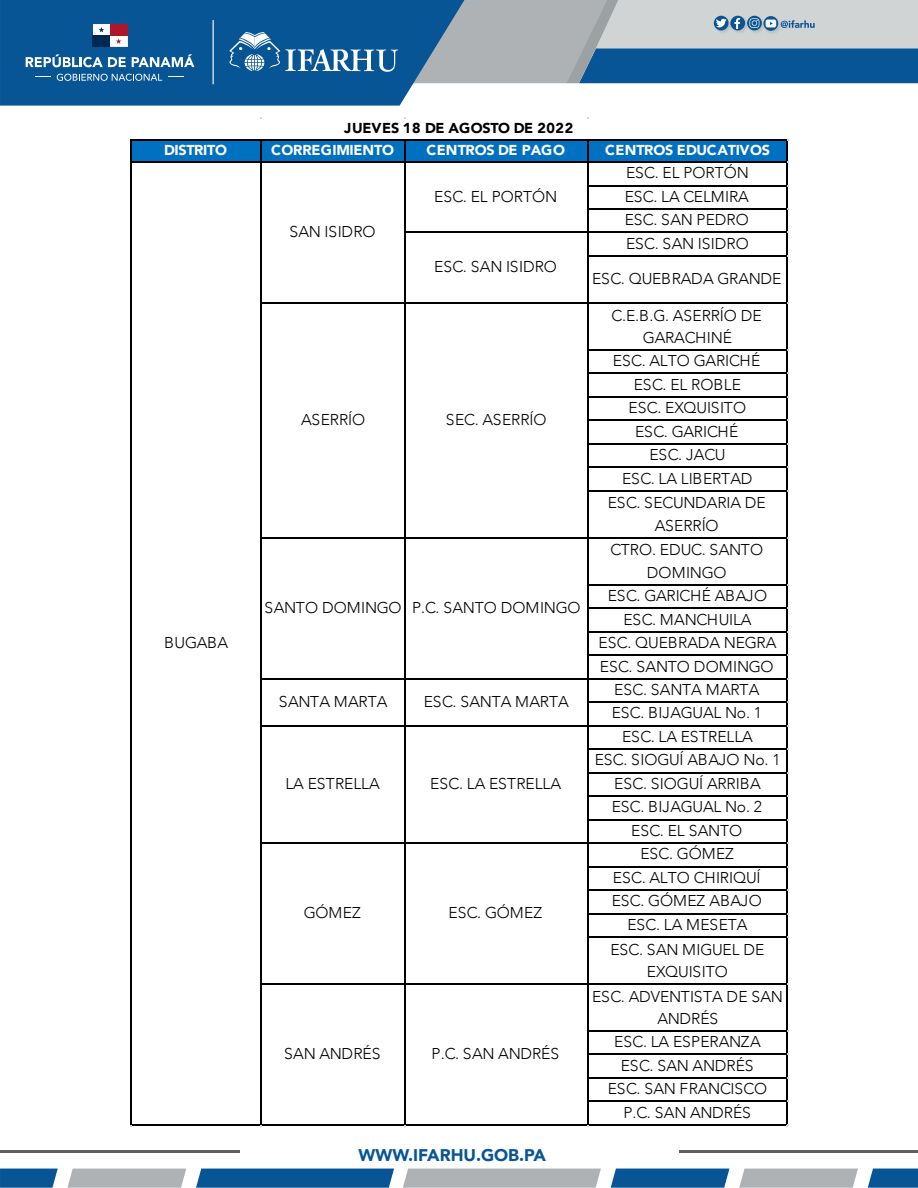
<style>
.page{position:relative;width:918px;height:1188px;background:#fff}
.page>*{position:absolute;margin:0;border:0;box-sizing:border-box;transform-origin:0 0}
.t1{font:900 16.95px "Avenir";color:#075594}
.t2{font:300 15.6px/23.5px "Avenir";letter-spacing:-.01em;color:#000;text-align:center}
.t3{font:900 14.4px "Avenir";letter-spacing:-.015em;color:#fff}
.t4{font:900 14.4px "Avenir";letter-spacing:.005em;color:#000}
</style>
<div class="page">
<hr style="left:0;top:1150px;width:918px;height:3px;background:#606060">
<svg style="left:403px;top:1169px;width:198px;height:19px;background:#b1b5b8"></svg>
<svg style="left:611px;top:1169px;width:118px;height:19px;background:#145e99"></svg>
<svg style="left:739px;top:1169px;width:119px;height:19px;background:#b2b6b9"></svg>
<svg style="left:868px;top:1169px;width:50px;height:19px"></svg>
<svg style="left:196px;top:1169px;width:198px;height:19px;background:#115c98"></svg>
<svg style="left:67px;top:1169px;width:119px;height:19px;background:#b2b6b9"></svg>
<svg style="left:0;top:1169px;width:58px;height:19px"></svg>
<svg style="left:0;top:0;width:464px;height:106px;background:#155e9a"></svg>
<div style="left:240px;top:1120px;width:438px;height:39px;background:#fff"></div>
<svg style="left:26px;top:54px;width:100px;height:13px"></svg>
<svg style="left:132px;top:54px;width:62px;height:13px"></svg>
<svg style="left:35px;top:76px;width:16px;height:1px"></svg>
<svg style="left:168px;top:76px;width:16px;height:1px"></svg>
<svg style="left:57px;top:74px;width:105px;height:7px"></svg>
<svg style="left:93px;top:24px;width:34px;height:23px"></svg>
<hr style="left:213px;top:20px;width:1px;height:64px;background:#fff">
<svg style="left:229px;top:0;width:689px;height:83px;background:#668eae"></svg>
<div style="left:130px;top:139px;width:658px;height:24px;background:#0070c0"></div>
<hr style="left:132px;top:139px;width:656px;height:1px;background:#000">
<hr style="left:132px;top:161px;width:656px;height:2px;background:#000">
<hr style="left:588px;top:185px;width:200px;height:1px;background:#000">
<hr style="left:588px;top:208px;width:200px;height:2px;background:#000">
<hr style="left:406px;top:232px;width:382px;height:1px;background:#000">
<hr style="left:588px;top:255px;width:200px;height:2px;background:#000">
<hr style="left:262px;top:302px;width:526px;height:2px;background:#000">
<hr style="left:588px;top:349px;width:200px;height:2px;background:#000">
<hr style="left:588px;top:373px;width:200px;height:1px;background:#000">
<hr style="left:588px;top:396px;width:200px;height:2px;background:#000">
<hr style="left:588px;top:420px;width:200px;height:1px;background:#000">
<hr style="left:588px;top:443px;width:200px;height:1px;background:#000">
<hr style="left:588px;top:467px;width:200px;height:1px;background:#000">
<hr style="left:588px;top:490px;width:200px;height:1px;background:#000">
<hr style="left:262px;top:537px;width:526px;height:1px;background:#000">
<hr style="left:588px;top:584px;width:200px;height:1px;background:#000">
<hr style="left:588px;top:608px;width:200px;height:1px;background:#000">
<hr style="left:588px;top:631px;width:200px;height:1px;background:#000">
<hr style="left:588px;top:655px;width:200px;height:1px;background:#000">
<hr style="left:262px;top:678px;width:526px;height:1px;background:#000">
<hr style="left:588px;top:702px;width:200px;height:1px;background:#000">
<hr style="left:262px;top:725px;width:526px;height:1px;background:#000">
<hr style="left:588px;top:749px;width:200px;height:1px;background:#000">
<hr style="left:588px;top:772px;width:200px;height:1px;background:#000">
<hr style="left:588px;top:795px;width:200px;height:2px;background:#000">
<hr style="left:588px;top:819px;width:200px;height:1px;background:#000">
<hr style="left:262px;top:842px;width:526px;height:2px;background:#000">
<hr style="left:588px;top:866px;width:200px;height:1px;background:#000">
<hr style="left:588px;top:889px;width:200px;height:2px;background:#000">
<hr style="left:588px;top:913px;width:200px;height:1px;background:#000">
<hr style="left:588px;top:936px;width:200px;height:2px;background:#000">
<hr style="left:262px;top:983px;width:526px;height:2px;background:#000">
<hr style="left:588px;top:1030px;width:200px;height:2px;background:#000">
<hr style="left:588px;top:1054px;width:200px;height:1px;background:#000">
<hr style="left:588px;top:1077px;width:200px;height:2px;background:#000">
<hr style="left:588px;top:1101px;width:200px;height:1px;background:#000">
<hr style="left:130px;top:139px;width:2px;height:987px;background:#000">
<hr style="left:261px;top:140px;width:1px;height:986px;background:#000">
<hr style="left:404px;top:140px;width:2px;height:986px;background:#000">
<hr style="left:587px;top:140px;width:1px;height:986px;background:#000">
<hr style="left:132px;top:1124px;width:656px;height:2px;background:#000">
<hr style="left:787px;top:140px;width:1px;height:986px;background:#000">
<p class="t4" style="left:344px;top:115px;width:231px">JUEVES 18 DE AGOSTO DE 2022</p>
<p class="t3" style="left:164px;top:137px;width:64px">DISTRITO</p>
<p class="t3" style="left:271px;top:137px;width:124px">CORREGIMIENTO</p>
<p class="t3" style="left:426px;top:137px;width:140px">CENTROS DE PAGO</p>
<p class="t3" style="left:605px;top:137px;width:166px">CENTROS EDUCATIVOS</p>
<p class="t2" style="left:625px;top:161px;width:126px;text-align:justify">ESC. EL PORTÓN ESC. LA CELMIRA ESC. SAN PEDRO ESC. SAN ISIDRO</p>
<p class="t2" style="left:592px;top:267px;width:191px">ESC. QUEBRADA GRANDE</p>
<p class="t2" style="left:608px;top:303px;width:160px">C.E.B.G. ASERRÍO DE<br>GARACHINÉ<br>ESC. ALTO GARICHÉ<br>ESC. EL ROBLE<br>ESC. EXQUISITO<br>ESC. GARICHÉ<br>ESC. JACU<br>ESC. LA LIBERTAD<br>ESC. SECUNDARIA DE</p>
<p class="t2" style="left:610px;top:513px;width:154px;line-height:24.8px">ASERRÍO<br>CTRO. EDUC. SANTO</p>
<p class="t2" style="left:595px;top:560px;width:187px">DOMINGO<br>ESC. GARICHÉ ABAJO<br>ESC. MANCHUILA<br>ESC. QUEBRADA NEGRA<br>ESC. SANTO DOMINGO<br>ESC. SANTA MARTA<br>ESC. BIJAGUAL No. 1<br>ESC. LA ESTRELLA<br>ESC. SIOGUÍ ABAJO No. 1<br>ESC. SIOGUÍ ARRIBA<br>ESC. BIJAGUAL No. 2<br>ESC. EL SANTO<br>ESC. GÓMEZ<br>ESC. ALTO CHIRIQUÍ<br>ESC. GÓMEZ ABAJO<br>ESC. LA MESETA<br>ESC. SAN MIGUEL DE</p>
<p class="t2" style="left:592px;top:959px;width:193px;line-height:24.8px">EXQUISITO<br>ESC. ADVENTISTA DE SAN</p>
<p class="t2" style="left:608px;top:1007px;width:161px">ANDRÉS<br>ESC. LA ESPERANZA<br>ESC. SAN ANDRÉS<br>ESC. SAN FRANCISCO<br>P.C. SAN ANDRÉS</p>
<p class="t2" style="left:434px;top:185px;width:125px">ESC. EL PORTÓN</p>
<p class="t2" style="left:289px;top:220px;width:88px">SAN ISIDRO</p>
<p class="t2" style="left:434px;top:255px;width:124px">ESC. SAN ISIDRO</p>
<p class="t2" style="left:301px;top:408px;width:65px">ASERRÍO</p>
<p class="t2" style="left:446px;top:408px;width:102px">SEC. ASERRÍO</p>
<p class="t2" style="left:265px;top:596px;width:317px">SANTO DOMINGO P.C. SANTO DOMINGO</p>
<p class="t2" style="left:164px;top:631px;width:66px">BUGABA</p>
<p class="t2" style="left:279px;top:690px;width:110px">SANTA MARTA</p>
<p class="t2" style="left:424px;top:690px;width:147px">ESC. SANTA MARTA</p>
<p class="t2" style="left:285px;top:772px;width:96px">LA ESTRELLA</p>
<p class="t2" style="left:430px;top:772px;width:132px">ESC. LA ESTRELLA</p>
<p class="t2" style="left:304px;top:901px;width:59px">GÓMEZ</p>
<p class="t2" style="left:449px;top:901px;width:95px">ESC. GÓMEZ</p>
<p class="t2" style="left:284px;top:1042px;width:98px">SAN ANDRÉS</p>
<p class="t2" style="left:432px;top:1042px;width:129px">P.C. SAN ANDRÉS</p>
<p class="t1" style="left:359px;top:1141px;width:189px">WWW.IFARHU.GOB.PA</p>
</div>
